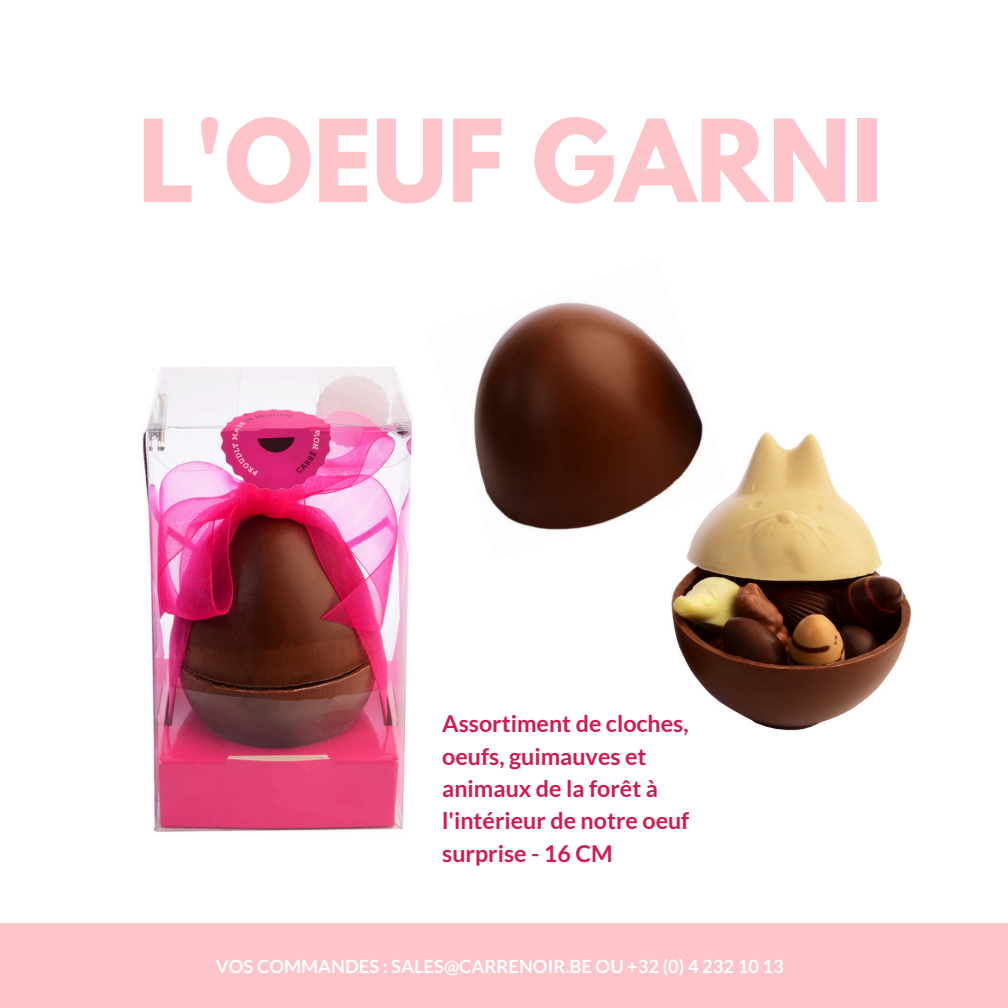
<style>
.page{position:relative;width:1008px;height:1008px;background:#fff}
.page>*{position:absolute;margin:0;border:0;box-sizing:border-box;transform-origin:0 0}
.t1{font:700 101.33px "League Spartan";color:#fdc4ca}
.t2{font:700 23.28px/32.4px "Lato";color:#d21b50}
.t3{font:700 18.38px "Lato";color:#fff}
</style>
<div class="page">
<img style="left:671px;top:432px;width:241px;height:299px">
<img style="left:473px;top:302px;width:256px;height:258px">
<img style="left:142px;top:367px;width:271px;height:465px">
<div style="left:0;top:923px;width:1008px;height:85px;background:#fdc4ca"></div>
<h1 class="t1" style="left:138px;top:111px;width:747px">L'OEUF GARNI</h1>
<p class="t2" style="left:442px;top:707px;width:249px">Assortiment de cloches, oeufs, guimauves et animaux de la forêt à l'intérieur de notre oeuf surprise - 16 CM</p>
<p class="t3" style="left:216px;top:955px;width:570px">VOS COMMANDES : SALES@CARRENOIR.BE OU +32 (0) 4 232 10 13</p>
</div>
